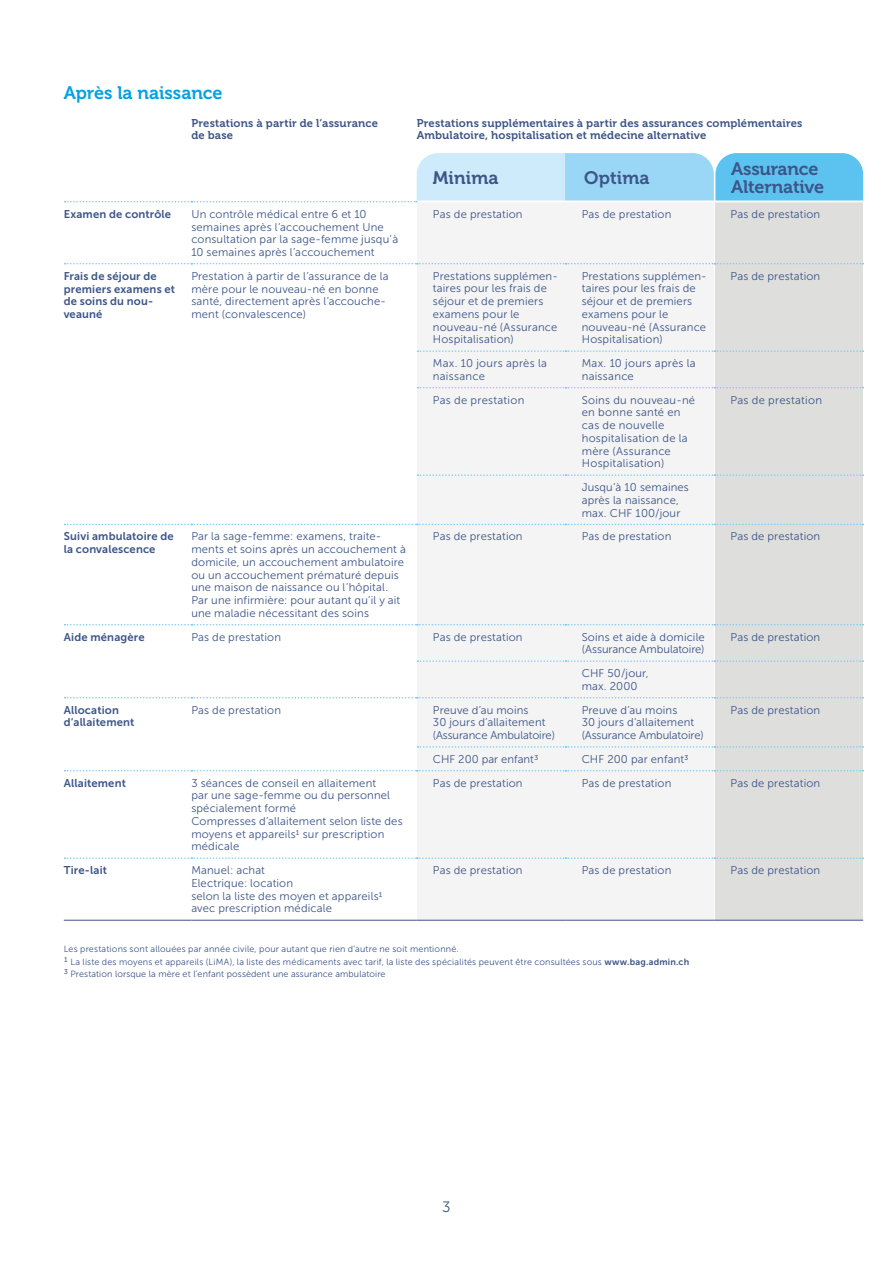
<style>
.page{position:relative;width:893px;height:1263px;background:#fff}
.page>*{position:absolute;margin:0;border:0;box-sizing:border-box;transform-origin:0 0}
.t1{font:18px/18px "Museo 700";letter-spacing:-.01em;color:#3d5588}
.t2{font:18px "Museo 700";color:#00a2e6}
.t3{font:15px "Museo Sans 300";color:#3d5588}
.t4{font:11.25px/12.8px "Museo Sans 300";letter-spacing:.015em;color:#3d5588}
.t5{font:11.25px/12.8px "Museo Sans 700";letter-spacing:.015em;color:#3d5588}
.t6{font:11.25px/12.8px "Museo 700";letter-spacing:.015em;color:#3d5588}
.t7{font:9px/12.8px "Museo Sans 300";letter-spacing:.02em;color:#3d5588}
.s1{font-size:11.25px}
.s2{font-family:"Museo Sans 700"}
</style>
<div class="page">
<div style="left:715px;top:202px;width:148px;height:718px;background:#dededd"></div>
<div style="left:417px;top:202px;width:149px;height:718px;background:#f4f4f4"></div>
<div style="left:565px;top:202px;width:149px;height:718px;background:#f4f4f4"></div>
<svg style="left:65px;top:153px;width:798px;height:49px"></svg>
<svg style="left:65px;top:263px;width:798px;height:1px"></svg>
<svg style="left:417px;top:350px;width:446px;height:2px"></svg>
<svg style="left:417px;top:387px;width:446px;height:1px"></svg>
<svg style="left:417px;top:474px;width:446px;height:2px"></svg>
<svg style="left:417px;top:660px;width:446px;height:2px"></svg>
<svg style="left:417px;top:746px;width:446px;height:2px"></svg>
<svg style="left:65px;top:524px;width:798px;height:1px"></svg>
<svg style="left:65px;top:770px;width:798px;height:1px"></svg>
<svg style="left:65px;top:857px;width:798px;height:2px"></svg>
<svg style="left:65px;top:624px;width:798px;height:1px"></svg>
<svg style="left:65px;top:697px;width:798px;height:1px"></svg>
<hr style="left:64px;top:920px;width:127px;height:1px;background:#3d5588">
<hr style="left:191px;top:920px;width:226px;height:1px;background:#3d5588">
<hr style="left:417px;top:920px;width:149px;height:1px;background:#3d5588">
<hr style="left:566px;top:920px;width:148px;height:1px;background:#3d5588">
<hr style="left:714px;top:920px;width:149px;height:1px;background:#3d5588">
<h1 class="t2" style="left:64px;top:82px;width:160px">Après la naissance</h1>
<p class="t6" style="left:191px;top:117px;width:188px">Prestations à partir de l‘assurance de base</p>
<p class="t6" style="left:417px;top:117px;width:387px">Prestations supplémentaires à partir des assurances complémentaires<br>Ambulatoire, hospitalisation et médecine alternative</p>
<h1 class="t1" style="left:731px;top:160px;width:94px">Assurance<br>Alternative</h1>
<h1 class="t1" style="left:433px;top:169px;width:67px">Minima</h1>
<h1 class="t1" style="left:584px;top:169px;width:67px">Optima</h1>
<p class="t5" style="left:64px;top:207px;width:109px">Examen de contrôle</p>
<p class="t4" style="left:191px;top:208px;width:208px">Un contrôle médical entre 6 et 10 semaines après l‘accouchement Une consultation par la sage-femme jusqu’à 10 semaines après l’accouchement</p>
<p class="t4" style="left:433px;top:208px;width:91px">Pas de prestation</p>
<p class="t4" style="left:582px;top:208px;width:91px">Pas de prestation</p>
<p class="t4" style="left:730px;top:208px;width:91px">Pas de prestation</p>
<p class="t5" style="left:64px;top:269px;width:113px">Frais de séjour de premiers examens et de soins du nou&shy;veauné</p>
<p class="t4" style="left:191px;top:270px;width:199px">Prestation à partir de l’assurance de la mère pour le nouveau-né en bonne santé, directement après l’accouche&shy;ment (convalescence)</p>
<p class="t4" style="left:433px;top:270px;width:126px">Prestations supplémen&shy;taires pour les frais de séjour et de premiers examens pour le nouveau-né (Assurance<br>Hospitalisation)</p>
<p class="t4" style="left:582px;top:270px;width:126px">Prestations supplémen&shy;taires pour les frais de séjour et de premiers examens pour le nouveau-né (Assurance<br>Hospitalisation)</p>
<p class="t4" style="left:730px;top:270px;width:91px">Pas de prestation</p>
<p class="t4" style="left:433px;top:357px;width:116px">Max. 10 jours après la naissance</p>
<p class="t4" style="left:582px;top:357px;width:116px">Max. 10 jours après la naissance</p>
<p class="t4" style="left:433px;top:393px;width:93px">Pas de prestation</p>
<p class="t4" style="left:582px;top:393px;width:115px">Soins du nouveau-né en bonne santé en cas de nouvelle hospitalisation de la mère (Assurance<br>Hospitalisation)</p>
<p class="t4" style="left:730px;top:393px;width:93px">Pas de prestation</p>
<p class="t4" style="left:582px;top:481px;width:109px">Jusqu‘à 10 semaines après la naissance, max. CHF 100/jour</p>
<p class="t5" style="left:64px;top:530px;width:111px">Suivi ambulatoire de la convalescence</p>
<p class="t4" style="left:191px;top:530px;width:216px">Par la sage-femme: examens, traite&shy;ments et soins après un accouchement à domicile, un accouchement ambulatoire ou un accouchement prématuré depuis une maison de naissance ou l’hôpital.<br>Par une infirmière: pour autant qu’il y ait une maladie nécessitant des soins</p>
<p class="t4" style="left:433px;top:530px;width:91px">Pas de prestation</p>
<p class="t4" style="left:582px;top:530px;width:91px">Pas de prestation</p>
<p class="t4" style="left:730px;top:530px;width:91px">Pas de prestation</p>
<p class="t5" style="left:64px;top:630px;width:82px">Aide ménagère</p>
<p class="t4" style="left:191px;top:630px;width:91px">Pas de prestation</p>
<p class="t4" style="left:433px;top:630px;width:91px">Pas de prestation</p>
<p class="t4" style="left:582px;top:630px;width:125px">Soins et aide à domicile (Assurance Ambulatoire)</p>
<p class="t4" style="left:730px;top:630px;width:91px">Pas de prestation</p>
<p class="t4" style="left:582px;top:667px;width:68px">CHF 50/jour, max. 2000</p>
<p class="t5" style="left:64px;top:703px;width:72px">Allocation d‘allaitement</p>
<p class="t4" style="left:191px;top:703px;width:91px">Pas de prestation</p>
<p class="t4" style="left:433px;top:703px;width:124px">Preuve d’au moins<br>30 jours d‘allaitement (Assurance Ambulatoire)</p>
<p class="t4" style="left:582px;top:703px;width:124px">Preuve d’au moins<br>30 jours d‘allaitement (Assurance Ambulatoire)</p>
<p class="t4" style="left:730px;top:703px;width:91px">Pas de prestation</p>
<p class="t4" style="left:433px;top:753px;width:107px">CHF 200 par enfant 3</p>
<p class="t4" style="left:582px;top:753px;width:108px">CHF 200 par enfant3</p>
<p class="t5" style="left:64px;top:776px;width:64px">Allaitement</p>
<p class="t4" style="left:191px;top:776px;width:213px">3 séances de conseil en allaitement<br>par une sage-femme ou du personnel spécialement formé<br>Compresses d’allaitement selon liste des moyens et appareils1 sur prescription médicale</p>
<p class="t4" style="left:433px;top:776px;width:91px">Pas de prestation</p>
<p class="t4" style="left:582px;top:776px;width:91px">Pas de prestation</p>
<p class="t4" style="left:730px;top:776px;width:91px">Pas de prestation</p>
<p class="t5" style="left:64px;top:864px;width:45px">Tire-lait</p>
<p class="t4" style="left:191px;top:864px;width:193px">Manuel: achat<br>Electrique: location<br>selon la liste des moyen et appareils1 avec prescription médicale</p>
<p class="t4" style="left:433px;top:864px;width:91px">Pas de prestation</p>
<p class="t4" style="left:582px;top:864px;width:91px">Pas de prestation</p>
<p class="t4" style="left:730px;top:864px;width:91px">Pas de prestation</p>
<p class="t7" style="left:64px;top:942px;width:627px">Les prestations sont allouées par année civile, pour autant que rien d’autre ne soit mentionné.<br><span class="s1">1</span> La liste des moyens et appareils (LiMA), la liste des médicaments avec tarif, la liste des spécialités peuvent être consultées sous <span class="s2">www.bag.admin.ch<br></span><span class="s1">3</span> Prestation lorsque la mère et l’enfant possèdent une assurance ambulatoire</p>
<h2 class="t3" style="left:442px;top:1198px;width:10px">3</h2>
</div>
